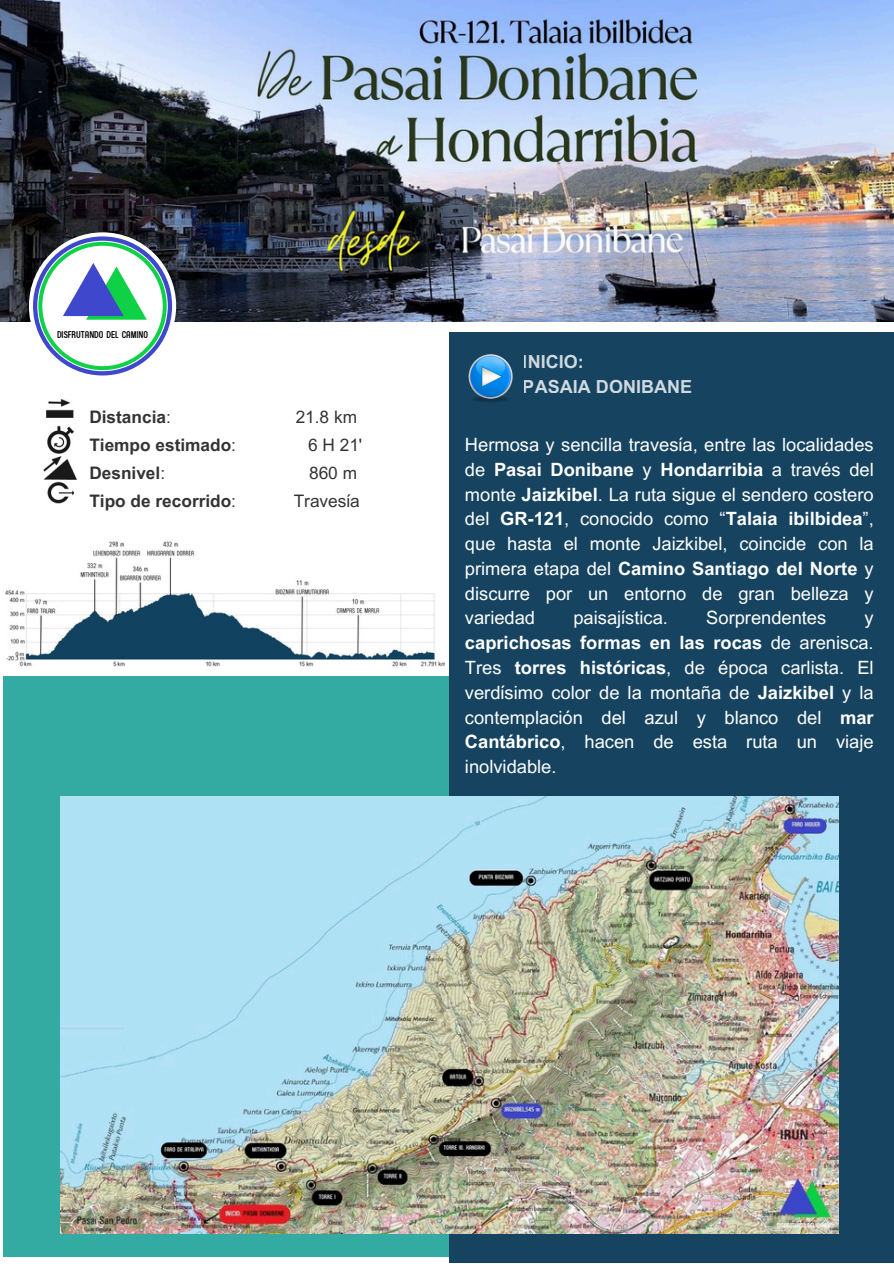
<style>
.page{position:relative;width:894px;height:1264px;background:#fff}
.page>*{position:absolute;margin:0;border:0;box-sizing:border-box;transform-origin:0 0}
.t1{font:18.3px/24.8px "Arial MT Pro";color:#fff;text-align:justify}
.t2{font:700 18px/24.8px "Arial MT Pro";color:#fff}
.t3{font:700 17.25px "Arial MT Pro";color:#000}
.t4{font:17.25px "Arial MT Pro";color:#000}
.t5{font:700 9.6px "Arch TH Cond";color:#000}
.s1{font-weight:400}
.s2{font-weight:700}
</style>
<div class="page">
<img style="left:0;top:0;width:893px;height:321px">
<div style="left:29px;top:232px;width:147px;height:147px;background:#fff;border-radius:50%"></div>
<svg style="left:33px;top:236px;width:139px;height:139px"></svg>
<div style="left:449px;top:333px;width:444px;height:929px;background:#154360"></div>
<img style="left:468px;top:354px;width:45px;height:48px">
<div style="left:4px;top:676px;width:445px;height:580px;background:#34aba2"></div>
<img style="left:60px;top:796px;width:777px;height:437px">
<img style="left:46px;top:400px;width:28px;height:18px">
<img style="left:47px;top:425px;width:27px;height:28px">
<img style="left:43px;top:456px;width:34px;height:23px">
<img style="left:47px;top:481px;width:27px;height:23px">
<img style="left:5px;top:541px;width:439px;height:126px">
<p class="t5" style="left:57px;top:328px;width:93px">DISFRUTANDO DEL CAMINO</p>
<p class="t3" style="left:89px;top:410px;width:83px">Distancia<span class="s1">:</span></p>
<p class="t4" style="left:295px;top:410px;width:63px">21.8 km</p>
<p class="t3" style="left:89px;top:438px;width:148px">Tiempo estimado<span class="s1">:</span></p>
<p class="t4" style="left:308px;top:438px;width:56px">6 H 21'</p>
<p class="t3" style="left:89px;top:466px;width:77px">Desnivel<span class="s1">:</span></p>
<p class="t4" style="left:309px;top:466px;width:49px">860 m</p>
<p class="t3" style="left:89px;top:494px;width:148px">Tipo de recorrido<span class="s1">:</span></p>
<p class="t4" style="left:293px;top:494px;width:68px">Travesía</p>
<p class="t2" style="left:522px;top:351px;width:171px">INICIO:<br>PASAIA DONIBANE</p>
<p class="t1" style="left:465px;top:434px;width:410px">Hermosa y sencilla travesía, entre las localidades de <span class="s2">Pasai Donibane</span> y <span class="s2">Hondarribia</span> a través del monte <span class="s2">Jaizkibel</span>. La ruta sigue el sendero costero del <span class="s2">GR-121</span>, conocido como “<span class="s2">Talaia ibilbidea</span>”, que hasta el monte Jaizkibel, coincide con la primera etapa del <span class="s2">Camino Santiago del Norte</span> y discurre por un entorno de gran belleza y variedad</p>
<p class="t1" style="left:573px;top:608px;width:96px">paisajística.</p>
<p class="t1" style="left:706px;top:608px;width:121px">Sorprendentes</p>
<p class="t1" style="left:465px;top:608px;width:410px;text-indent:399px">y <span class="s2">caprichosas formas en las rocas</span> de arenisca.<br>Tres <span class="s2">torres históricas</span>, de época carlista. El verdísimo color de la montaña de <span class="s2">Jaizkibel</span> y la contemplación del azul y blanco del <span class="s2">mar Cantábrico</span>, hacen de esta ruta un viaje inolvidable.</p>
</div>
